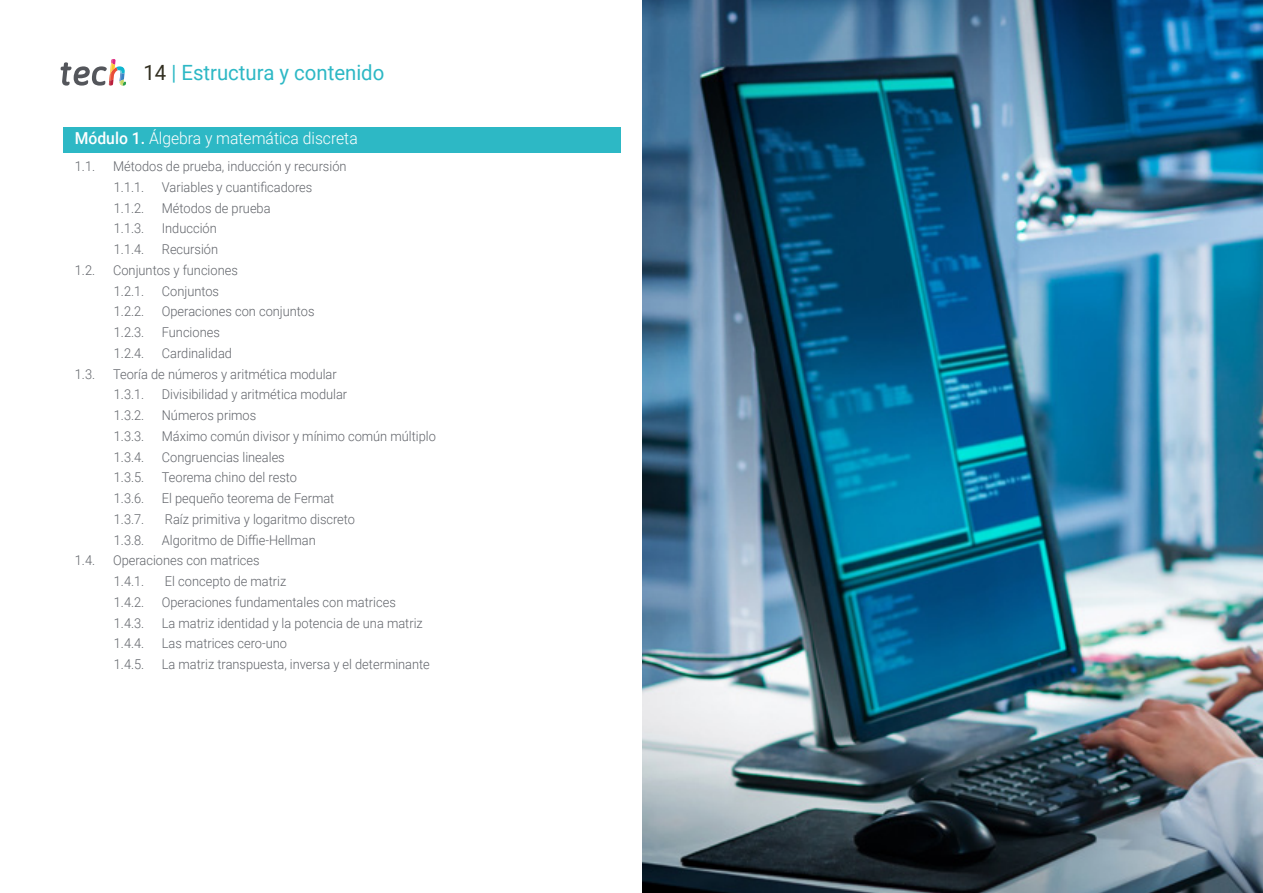
<style>
.page{position:relative;width:1263px;height:893px;background:#fff}
.page>*{position:absolute;margin:0;border:0;box-sizing:border-box;transform-origin:0 0}
.t1{font:21px "Roboto";color:#2db8c5}
.t2{font:300 16.5px "Roboto";color:#fff;scale:.95 1}
.t3{font:300 13.5px/20.7px "Roboto";color:#61646a;scale:.95 1}
.s1{color:#312e20}
.s2{font-weight:500}
</style>
<div class="page">
<div style="left:64px;top:128px;width:557px;height:25px;background:#2db8c5"></div>
<svg style="left:61px;top:59px;width:65px;height:27px"></svg>
<img style="left:642px;top:0;width:621px;height:893px">
<h1 class="t1" style="left:144px;top:57px;width:242px"><span class="s1">14</span> | Estructura y contenido</h1>
<p class="t2" style="left:75px;top:127px;width:299px"><span class="s2">Módulo 1.</span> Álgebra y matemática discreta</p>
<p class="t3" style="left:75px;top:156px;width:23px">1.1.</p>
<p class="t3" style="left:113px;top:156px;width:247px">Métodos de prueba, inducción y recursión<br>1.1.1.</p>
<p class="t3" style="left:162px;top:176px;width:160px">Variables y cuantificadores</p>
<p class="t3" style="left:114px;top:197px;width:34px">1.1.2.</p>
<p class="t3" style="left:162px;top:197px;width:116px">Métodos de prueba</p>
<p class="t3" style="left:114px;top:218px;width:34px">1.1.3.</p>
<p class="t3" style="left:162px;top:218px;width:59px">Inducción</p>
<p class="t3" style="left:114px;top:239px;width:34px">1.1.4.</p>
<p class="t3" style="left:162px;top:239px;width:61px">Recursión</p>
<p class="t3" style="left:75px;top:259px;width:23px">1.2.</p>
<p class="t3" style="left:113px;top:259px;width:133px">Conjuntos y funciones<br>1.2.1.</p>
<p class="t3" style="left:162px;top:280px;width:62px">Conjuntos</p>
<p class="t3" style="left:114px;top:301px;width:34px">1.2.2.</p>
<p class="t3" style="left:162px;top:301px;width:162px">Operaciones con conjuntos</p>
<p class="t3" style="left:114px;top:322px;width:34px">1.2.3.</p>
<p class="t3" style="left:162px;top:322px;width:63px">Funciones</p>
<p class="t3" style="left:114px;top:342px;width:34px">1.2.4.</p>
<p class="t3" style="left:162px;top:342px;width:75px">Cardinalidad</p>
<p class="t3" style="left:75px;top:363px;width:23px">1.3.</p>
<p class="t3" style="left:113px;top:363px;width:237px">Teoría de números y aritmética modular<br>1.3.1.</p>
<p class="t3" style="left:162px;top:384px;width:197px">Divisibilidad y aritmética modular</p>
<p class="t3" style="left:114px;top:405px;width:34px">1.3.2.</p>
<p class="t3" style="left:162px;top:405px;width:101px">Números primos</p>
<p class="t3" style="left:114px;top:425px;width:34px">1.3.3.</p>
<p class="t3" style="left:162px;top:425px;width:290px">Máximo común divisor y mínimo común múltiplo</p>
<p class="t3" style="left:114px;top:446px;width:34px">1.3.4.</p>
<p class="t3" style="left:162px;top:446px;width:131px">Congruencias lineales</p>
<p class="t3" style="left:114px;top:467px;width:34px">1.3.5.</p>
<p class="t3" style="left:162px;top:467px;width:144px">Teorema chino del resto</p>
<p class="t3" style="left:114px;top:488px;width:34px">1.3.6.</p>
<p class="t3" style="left:162px;top:488px;width:183px">El pequeño teorema de Fermat</p>
<p class="t3" style="left:114px;top:508px;width:34px">1.3.7.</p>
<p class="t3" style="left:165px;top:508px;width:202px">Raíz primitiva y logaritmo discreto</p>
<p class="t3" style="left:114px;top:529px;width:34px">1.3.8.</p>
<p class="t3" style="left:162px;top:529px;width:164px">Algoritmo de Diffie-Hellman</p>
<p class="t3" style="left:75px;top:550px;width:23px">1.4.</p>
<p class="t3" style="left:113px;top:550px;width:156px">Operaciones con matrices<br>1.4.1.</p>
<p class="t3" style="left:165px;top:571px;width:129px">El concepto de matriz</p>
<p class="t3" style="left:114px;top:591px;width:34px">1.4.2.</p>
<p class="t3" style="left:162px;top:591px;width:248px">Operaciones fundamentales con matrices</p>
<p class="t3" style="left:114px;top:612px;width:34px">1.4.3.</p>
<p class="t3" style="left:162px;top:612px;width:276px">La matriz identidad y la potencia de una matriz</p>
<p class="t3" style="left:114px;top:633px;width:34px">1.4.4.</p>
<p class="t3" style="left:162px;top:633px;width:133px">Las matrices cero-uno</p>
<p class="t3" style="left:114px;top:654px;width:34px">1.4.5.</p>
<p class="t3" style="left:162px;top:654px;width:284px">La matriz transpuesta, inversa y el determinante</p>
</div>
